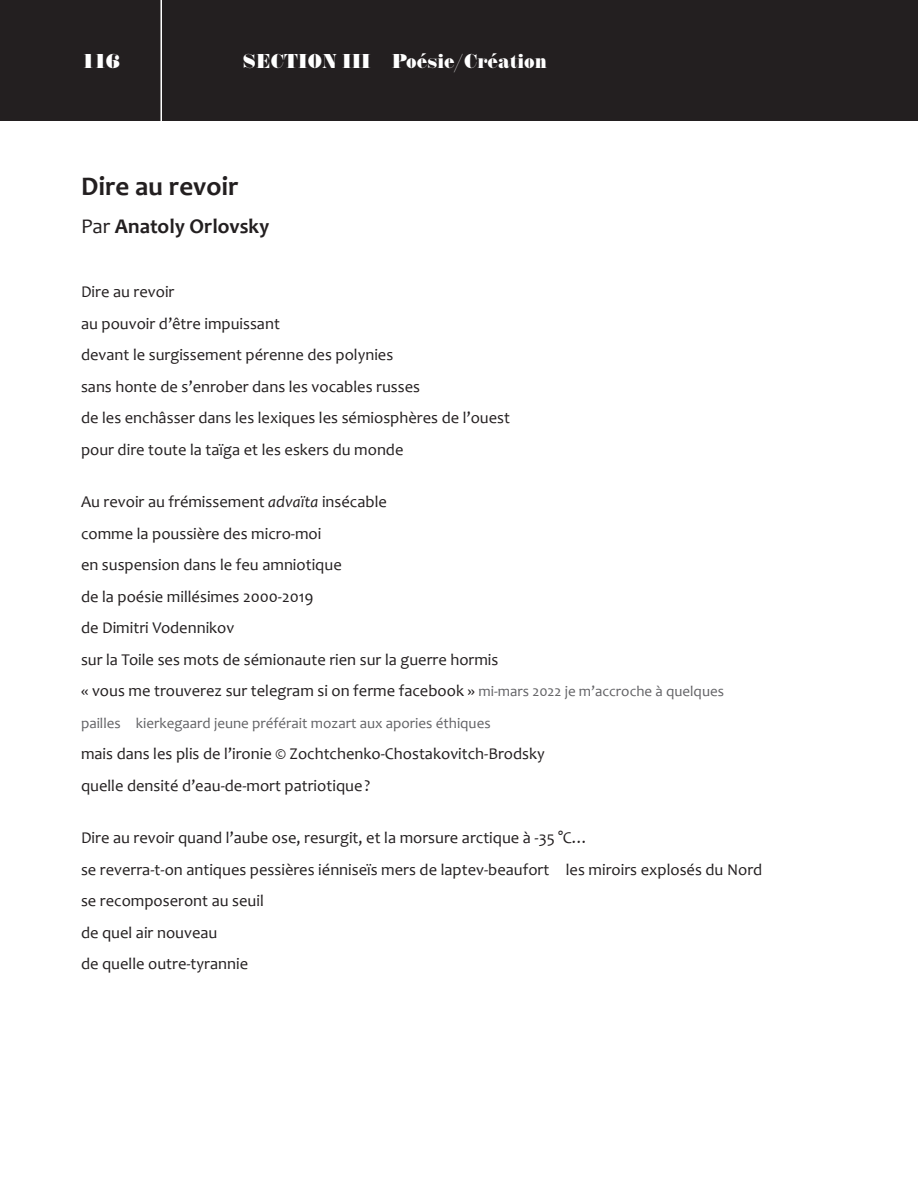
<style>
.page{position:relative;width:918px;height:1188px;background:#fff}
.page>*{position:absolute;margin:0;border:0;box-sizing:border-box;transform-origin:0 0}
.t1{font:700 27px "Candara";color:#231f20}
.t2{font:800 21px "Annlie LT";color:#fff}
.t3{font:700 21px "Candara";color:#231f20}
.t4{font:16.5px/31.5px "Candara";color:#231f20}
.t5{font:15px "Candara";color:#636366}
.s1{font-weight:400}
.s2{font-style:italic}
.s3{font-size:15px;color:#636366}
</style>
<div class="page">
<div style="left:0;top:0;width:918px;height:122px;background:#231f20"></div>
<hr style="left:160px;top:0;width:2px;height:122px;background:#fff">
<p class="t2" style="left:81px;top:49px;width:41px">116</p>
<p class="t2" style="left:243px;top:49px;width:306px">SECTION III Poésie/Création</p>
<h1 class="t1" style="left:81px;top:170px;width:159px">Dire au revoir</h1>
<p class="t3" style="left:81px;top:213px;width:190px"><span class="s1">Par</span> Anatoly Orlovsky</p>
<p class="t4" style="left:81px;top:276px;width:431px">Dire au revoir<br>au pouvoir d’être impuissant<br>devant le surgissement pérenne des polynies<br>sans honte de s’enrober dans les vocables russes<br>de les enchâsser dans les lexiques les sémiosphères de l’ouest pour dire toute la taïga et les eskers du monde</p>
<p class="t4" style="left:81px;top:486px;width:645px">Au revoir au frémissement <span class="s2">advaïta</span> insécable<br>comme la poussière des micro-moi<br>en suspension dans le feu amniotique<br>de la poésie millésimes 2000-2019<br>de Dimitri Vodennikov<br>sur la Toile ses mots de sémionaute rien sur la guerre hormis<br>« vous me trouverez sur telegram si on ferme facebook » <span class="s3">mi-mars 2022 je m’accroche à quelques</span></p>
<p class="t5" style="left:81px;top:714px;width:411px">pailles kierkegaard jeune préférait mozart aux apories éthiques</p>
<p class="t4" style="left:81px;top:738px;width:465px">mais dans les plis de l’ironie © Zochtchenko-Chostakovitch-Brodsky quelle densité d’eau-de-mort patriotique?</p>
<p class="t4" style="left:81px;top:822px;width:683px">Dire au revoir quand l’aube ose, resurgit, et la morsure arctique à -35 °C…<br>se reverra-t-on antiques pessières iénniseïs mers de laptev-beaufort les miroirs explosés du Nord se recomposeront au seuil<br>de quel air nouveau<br>de quelle outre-tyrannie</p>
</div>
